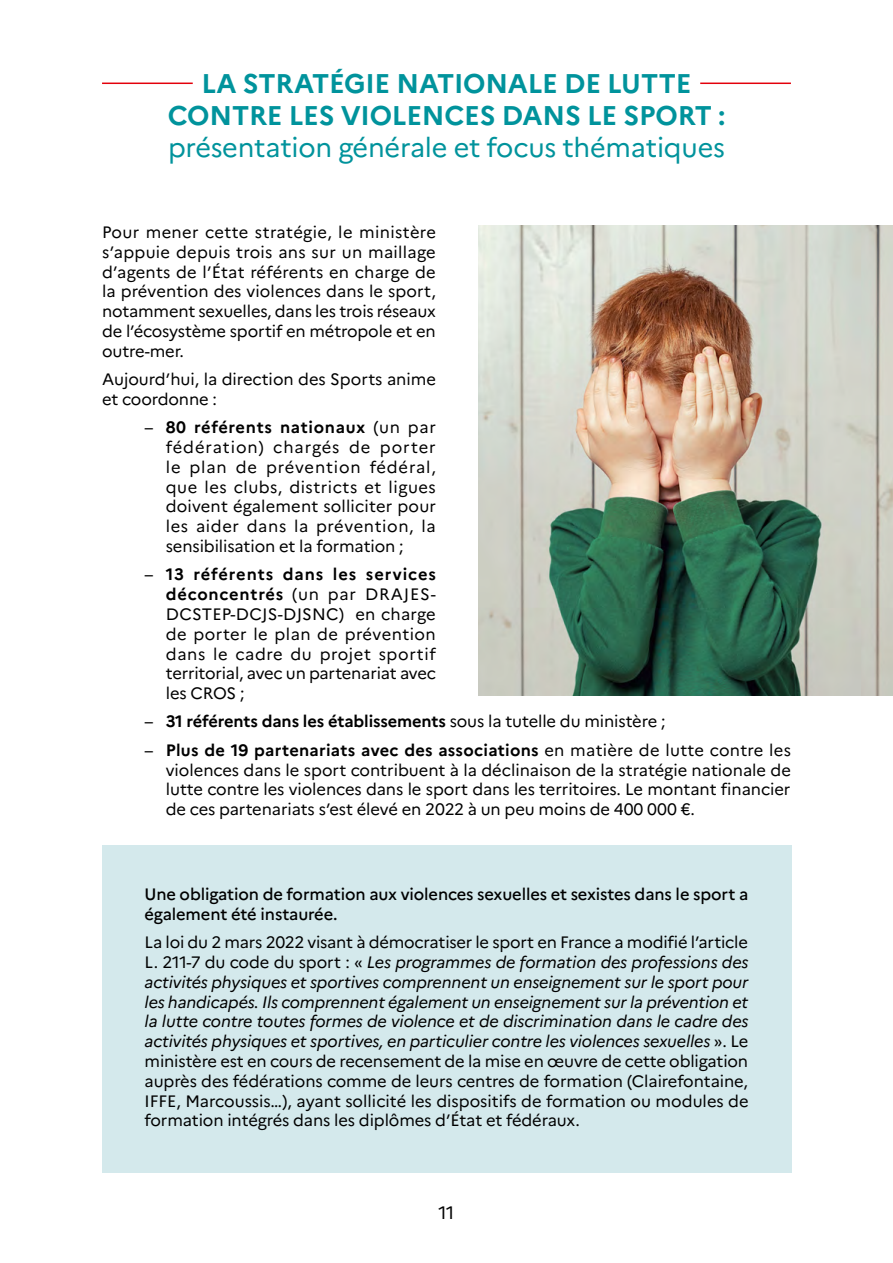
<style>
.page{position:relative;width:893px;height:1263px;background:#fff}
.page>*{position:absolute;margin:0;border:0;box-sizing:border-box;transform-origin:0 0}
.t1{font:700 27px/32.4px "Marianne";letter-spacing:-.01em;color:#00939c;text-align:center}
.t2{font:18px "Marianne";color:#000}
.t3{font:16.5px/19.8px "Marianne";letter-spacing:-.01em;color:#000;text-align:justify}
.t4{font:500 16.5px/19.8px "Marianne";letter-spacing:-.01em;color:#000}
.t5{font:700 16.5px "Marianne";letter-spacing:-.01em;color:#000}
.s1{font-weight:400}
.s2{font-weight:700}
.s3{font-style:italic}
</style>
<div class="page">
<hr style="left:102px;top:83px;width:689px;height:1px;background:#e3000b">
<div style="left:193px;top:76px;width:507px;height:16px;background:#fff"></div>
<div style="left:102px;top:845px;width:689px;height:121px;background:#d4e9ec"></div>
<div style="left:102px;top:893px;width:689px;height:280px;background:#d4e9ec"></div>
<img style="left:478px;top:225px;width:415px;height:471px">
<h2 class="t1" style="left:168px;top:67px;width:559px">LA STRATÉGIE NATIONALE DE LUTTE<br>CONTRE LES VIOLENCES DANS LE SPORT : <span class="s1">présentation générale et focus thématiques</span></h2>
<p class="t3" style="left:102px;top:222px;width:335px">Pour mener cette stratégie, le ministère s’appuie depuis trois ans sur un maillage d’agents de l’État référents en charge de la prévention des violences dans le sport, notamment sexuelles, dans les trois réseaux de l’écosystème sportif en métropole et en outre-mer.</p>
<p class="t3" style="left:102px;top:369px;width:335px">Aujourd’hui, la direction des Sports anime et coordonne :</p>
<p class="t3" style="left:166px;top:417px;width:272px;text-indent:-21px">– <span class="s2">80 référents nationaux</span> (un par fédération) chargés de porter le plan de prévention fédéral, que les clubs, districts et ligues doivent également solliciter pour les aider dans la prévention, la sensibilisation et la formation ;</p>
<p class="t3" style="left:166px;top:564px;width:272px;text-indent:-21px">– <span class="s2">13 référents dans les services déconcentrés</span> (un par DRAJES-DCSTEP-DCJS-DJSNC) en charge de porter le plan de prévention dans le cadre du projet sportif territorial, avec un partenariat avec les CROS ;</p>
<p class="t5" style="left:145px;top:711px;width:522px"><span class="s1">–</span> 31 référents dans les établissements <span class="s1">sous la tutelle du ministère ;</span></p>
<p class="t3" style="left:166px;top:740px;width:627px;text-indent:-21px">– <span class="s2">Plus de 19 partenariats avec des associations</span> en matière de lutte contre les violences dans le sport contribuent à la déclinaison de la stratégie nationale de lutte contre les violences dans le sport dans les territoires. Le montant financier de ces partenariats s’est élevé en 2022 à un peu moins de 400 000 €.</p>
<p class="t4" style="left:145px;top:884px;width:605px">Une obligation de formation aux violences sexuelles et sexistes dans le sport a également été instaurée.</p>
<p class="t3" style="left:145px;top:932px;width:606px">La loi du 2 mars 2022 visant à démocratiser le sport en France a modifié l’article L. 211-7 du code du sport : « <span class="s3">Les programmes de formation des professions des activités physiques et sportives comprennent un enseignement sur le sport pour les handicapés. Ils comprennent également un enseignement sur la prévention et la lutte contre toutes formes de violence et de discrimination dans le cadre des activités physiques et sportives, en particulier contre les violences sexuelles</span> ». Le ministère est en cours de recensement de la mise en œuvre de cette obligation auprès des fédérations comme de leurs centres de formation (Clairefontaine, IFFE, Marcoussis…), ayant sollicité les dispositifs de formation ou modules de formation intégrés dans les diplômes d’État et fédéraux.</p>
<p class="t2" style="left:438px;top:1201px;width:18px">11</p>
</div>
